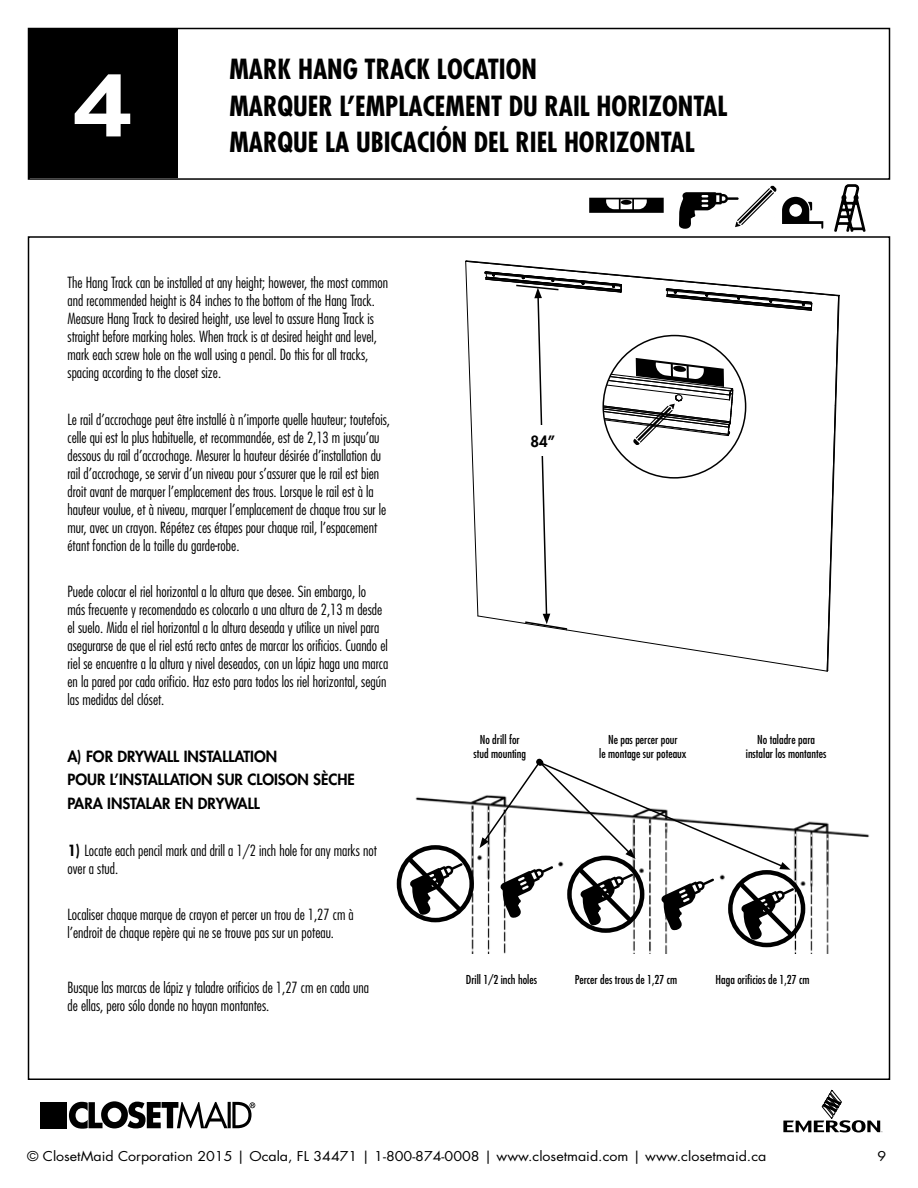
<style>
.page{position:relative;width:918px;height:1188px;background:#fff}
.page>*{position:absolute;margin:0;border:0;box-sizing:border-box;transform-origin:0 0}
.t1{font:700 86.4px "Arial";color:#fff;scale:1.25 1}
.t2{font:700 condensed 27px/36.8px "Futura Std";color:#000}
.t3{font:300 condensed 15px/18px "Futura Std";color:#000}
.t4{font:800 15px/23.4px "Futura Std";color:#000}
.t5{font:13.2px "Futura Std";color:#000;scale:1.08 1}
.t6{font:condensed 12px/14.4px "Futura Std";color:#000;text-align:center}
.s1{font-weight:800;font-stretch:normal}
</style>
<div class="page">
<div style="left:28px;top:28px;width:862px;height:152px;border:2px solid #000"></div>
<div style="left:29px;top:28px;width:149px;height:150px;background:#000"></div>
<div style="left:40px;top:1102px;width:27px;height:26px;background:#000"></div>
<svg style="left:69px;top:1101px;width:186px;height:28px"></svg>
<svg style="left:783px;top:1090px;width:99px;height:42px"></svg>
<svg style="left:834px;top:184px;width:32px;height:48px"></svg>
<svg style="left:674px;top:185px;width:149px;height:53px"></svg>
<svg style="left:589px;top:198px;width:75px;height:15px"></svg>
<svg style="left:465px;top:260px;width:375px;height:412px"></svg>
<img style="left:471px;top:821px;width:399px;height:132px">
<div style="left:397px;top:845px;width:77px;height:77px;border:4px solid #000;border-radius:50%"></div>
<div style="left:728px;top:870px;width:77px;height:77px;border:4px solid #000;border-radius:50%"></div>
<svg style="left:404px;top:759px;width:412px;height:183px"></svg>
<h1 class="t1" style="left:73px;top:48px;width:50px">4</h1>
<h2 class="t2" style="left:230px;top:51px;width:499px">MARK HANG TRACK LOCATION<br>MARQUER L’EMPLACEMENT DU RAIL HORIZONTAL<br>MARQUE LA UBICACIÓN DEL RIEL HORIZONTAL</h2>
<p class="t3" style="left:68px;top:273px;width:322px">The Hang Track can be installed at any height; however, the most common and recommended height is 84 inches to the bottom of the Hang Track.<br>Measure Hang Track to desired height, use level to assure Hang Track is straight before marking holes. When track is at desired height and level, mark each screw hole on the wall using a pencil. Do this for all tracks, spacing according to the closet size.</p>
<p class="t3" style="left:68px;top:410px;width:324px">Le rail d’accrochage peut être installé à n’importe quelle hauteur; toutefois, celle qui est la plus habituelle, et recommandée, est de 2,13 m jusqu’au dessous du rail d’accrochage. Mesurer la hauteur désirée d’installation du rail d’accrochage, se servir d’un niveau pour s’assurer que le rail est bien droit avant de marquer l’emplacement des trous. Lorsque le rail est à la hauteur voulue, et à niveau, marquer l’emplacement de chaque trou sur le mur, avec un crayon. Répétez ces étapes pour chaque rail, l’espacement étant fonction de la taille du garde-robe.</p>
<p class="t3" style="left:68px;top:583px;width:322px">Puede colocar el riel horizontal a la altura que desee. Sin embargo, lo<br>más frecuente y recomendado es colocarlo a una altura de 2,13 m desde el suelo. Mida el riel horizontal a la altura deseada y utilice un nivel para asegurarse de que el riel está recto antes de marcar los orificios. Cuando el riel se encuentre a la altura y nivel deseados, con un lápiz haga una marca en la pared por cada orificio. Haz esto para todos los riel horizontal, según las medidas del clóset.</p>
<p class="t4" style="left:68px;top:745px;width:289px">A) FOR DRYWALL INSTALLATION<br>POUR L’INSTALLATION SUR CLOISON SÈCHE<br>PARA INSTALAR EN DRYWALL</p>
<p class="t3" style="left:68px;top:841px;width:311px"><span class="s1">1)</span> Locate each pencil mark and drill a 1/2 inch hole for any marks not over a stud.</p>
<p class="t3" style="left:68px;top:906px;width:288px">Localiser chaque marque de crayon et percer un trou de 1,27 cm à l’endroit de chaque repère qui ne se trouve pas sur un poteau.</p>
<p class="t3" style="left:68px;top:979px;width:303px">Busque las marcas de lápiz y taladre orificios de 1,27 cm en cada una de ellas, pero sólo donde no hayan montantes.</p>
<p class="t4" style="left:530px;top:429px;width:26px">84”</p>
<p class="t6" style="left:473px;top:732px;width:54px">No drill for stud mounting</p>
<p class="t6" style="left:599px;top:732px;width:89px">Ne pas percer pour<br>le montage sur poteaux</p>
<p class="t6" style="left:746px;top:732px;width:82px">No taladre para instalar los montantes</p>
<p class="t6" style="left:466px;top:972px;width:73px">Drill 1/2 inch holes</p>
<p class="t6" style="left:575px;top:972px;width:104px">Percer des trous de 1,27 cm</p>
<p class="t6" style="left:716px;top:972px;width:96px">Haga orificios de 1,27 cm</p>
<p class="t5" style="left:27px;top:1148px;width:686px">© ClosetMaid Corporation 2015 | Ocala, FL 34471 | 1-800-874-0008 | www.closetmaid.com | www.closetmaid.ca</p>
<p class="t5" style="left:878px;top:1148px;width:10px">9</p>
</div>
